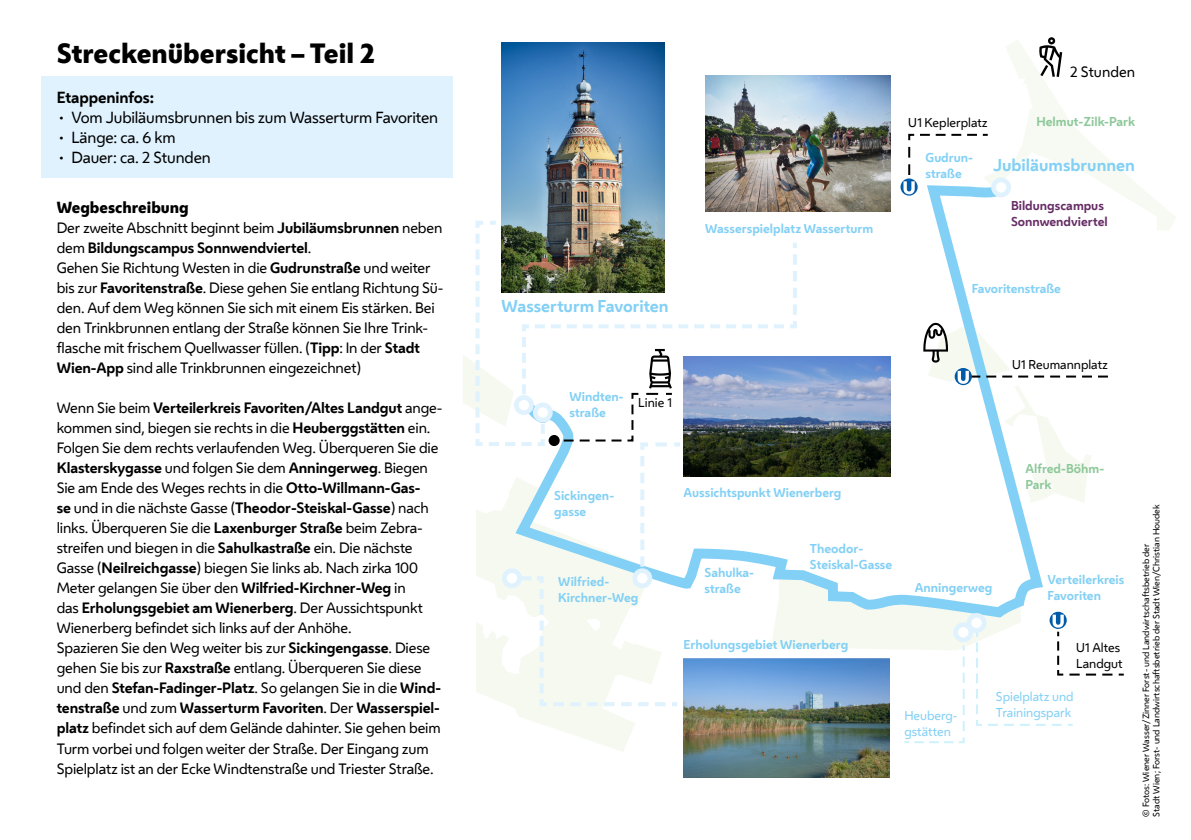
<style>
.page{position:relative;width:1191px;height:840px;background:#fff}
.page>*{position:absolute;margin:0;border:0;box-sizing:border-box;transform-origin:0 0}
.t1{font:800 26px "Wiener Melange";color:#000}
.t2{font:700 16px "Wiener Melange";color:#82d0f5}
.t3{font:15px "Wiener Melange";letter-spacing:-.01em;color:#000}
.t4{font:800 15px "Wiener Melange";color:#000}
.t5{font:700 15px "Wiener Melange";letter-spacing:-.01em;color:#000}
.t6{font:14px/20px "Wiener Melange";letter-spacing:-.01em;color:#000}
.t7{font:700 12px/16px "Wiener Melange";color:#82d0f5}
.t8{font:12px/16px "Wiener Melange";color:#000}
.t9{font:12px/16px "Wiener Melange";color:#82d0f5}
.t10{font:700 12px/16px "Wiener Melange";color:#8dc899}
.t11{font:700 12px/16px "Wiener Melange";color:#672d66}
.t12{font:8.4px/10.2px "Wiener Melange";color:#000}
.s1{font-weight:700}
</style>
<div class="page">
<div style="left:41px;top:76px;width:412px;height:101px;background:#dff2fd"></div>
<img style="left:683px;top:743px;width:206px;height:34px">
<img style="left:433px;top:37px;width:743px;height:706px">
<h2 class="t1" style="left:57px;top:35px;width:320px">Streckenübersicht – Teil 2</h2>
<p class="t5" style="left:57px;top:87px;width:99px">Etappeninfos:</p>
<p class="t3" style="left:57px;top:107px;width:383px">• Vom Jubiläumsbrunnen bis zum Wasserturm Favoriten</p>
<p class="t3" style="left:57px;top:127px;width:120px">• Länge: ca. 6 km</p>
<p class="t3" style="left:57px;top:147px;width:156px">• Dauer: ca. 2 Stunden</p>
<p class="t4" style="left:57px;top:197px;width:133px">Wegbeschreibung</p>
<p class="t6" style="left:57px;top:217px;width:388px">Der zweite Abschnitt beginnt beim <span class="s1">Jubiläumsbrunnen</span> neben dem <span class="s1">Bildungscampus Sonnwendviertel</span>.<br>Gehen Sie Richtung Westen in die <span class="s1">Gudrunstraße</span> und weiter bis zur <span class="s1">Favoritenstraße</span>. Diese gehen Sie entlang Richtung Sü&shy;den. Auf dem Weg können Sie sich mit einem Eis stärken. Bei den Trinkbrunnen entlang der Straße können Sie Ihre Trink&shy;flasche mit frischem Quellwasser füllen. (<span class="s1">Tipp</span>: In der <span class="s1">Stadt Wien-App</span> sind alle Trinkbrunnen eingezeichnet)</p>
<p class="t6" style="left:57px;top:397px;width:387px">Wenn Sie beim <span class="s1">Verteilerkreis Favoriten/Altes Landgut</span> ange&shy;kommen sind, biegen sie rechts in die <span class="s1">Heuberggstätten</span> ein.<br>Folgen Sie dem rechts verlaufenden Weg. Überqueren Sie die <span class="s1">Klasterskygasse</span> und folgen Sie dem <span class="s1">Anningerweg</span>. Biegen Sie am Ende des Weges rechts in die <span class="s1">Otto-Willmann-Gas-<br>se</span> und in die nächste Gasse (<span class="s1">Theodor-Steiskal-Gasse</span>) nach links. Überqueren Sie die <span class="s1">Laxenburger Straße</span> beim Zebra&shy;streifen und biegen in die <span class="s1">Sahulkastraße</span> ein. Die nächste Gasse (<span class="s1">Neilreichgasse</span>) biegen Sie links ab. Nach zirka 100<br>Meter gelangen Sie über den <span class="s1">Wilfried-Kirchner-Weg</span> in<br>das <span class="s1">Erholungsgebiet am Wienerberg</span>. Der Aussichtspunkt Wienerberg befindet sich links auf der Anhöhe.<br>Spazieren Sie den Weg weiter bis zur <span class="s1">Sickingengasse</span>. Diese gehen Sie bis zur <span class="s1">Raxstraße</span> entlang. Überqueren Sie diese und den <span class="s1">Stefan-Fadinger-Platz</span>. So gelangen Sie in die <span class="s1">Wind&shy;tenstraße</span> und zum <span class="s1">Wasserturm Favoriten</span>. Der <span class="s1">Wasserspiel&shy;platz</span> befindet sich auf dem Gelände dahinter. Sie gehen beim Turm vorbei und folgen weiter der Straße. Der Eingang zum Spielplatz ist an der Ecke Windtenstraße und Triester Straße.</p>
<p class="t7" style="left:705px;top:220px;width:170px">Wasserspielplatz Wasserturm</p>
<p class="t6" style="left:1069px;top:62px;width:67px">2 Stunden</p>
<p class="t8" style="left:908px;top:114px;width:81px">U1 Keplerplatz</p>
<p class="t10" style="left:1036px;top:114px;width:100px">Helmut-Zilk-Park</p>
<p class="t7" style="left:925px;top:150px;width:49px">Gudrun&shy;straße</p>
<p class="t2" style="left:993px;top:154px;width:143px">Jubiläumsbrunnen</p>
<p class="t11" style="left:1011px;top:197px;width:98px">Bildungscampus<br>Sonnwendviertel</p>
<p class="t2" style="left:501px;top:295px;width:169px">Wasserturm Favoriten</p>
<p class="t7" style="left:971px;top:280px;width:91px">Favoritenstraße</p>
<p class="t7" style="left:569px;top:388px;width:56px">Windten&shy;straße</p>
<p class="t8" style="left:638px;top:394px;width:35px">Linie 1</p>
<p class="t8" style="left:1012px;top:357px;width:97px">U1 Reumannplatz</p>
<p class="t7" style="left:554px;top:487px;width:62px">Sickingen&shy;gasse</p>
<p class="t7" style="left:558px;top:572px;width:82px">Wilfried-<br>Kirchner-Weg</p>
<p class="t7" style="left:683px;top:484px;width:159px">Aussichtspunkt Wienerberg</p>
<p class="t10" style="left:1025px;top:460px;width:80px">Alfred-Böhm-<br>Park</p>
<p class="t7" style="left:704px;top:564px;width:51px">Sahulka&shy;straße</p>
<p class="t7" style="left:810px;top:540px;width:84px">Theodor-<br>Steiskal-Gasse</p>
<p class="t7" style="left:914px;top:579px;width:79px">Anningerweg</p>
<p class="t7" style="left:1047px;top:571px;width:78px">Verteilerkreis<br>Favoriten</p>
<p class="t7" style="left:683px;top:636px;width:166px">Erholungsgebiet Wienerberg</p>
<p class="t9" style="left:904px;top:706px;width:55px">Heuberg&shy;gstätten</p>
<p class="t8" style="left:1076px;top:639px;width:48px">U1 Altes<br>Landgut</p>
<p class="t9" style="left:996px;top:688px;width:79px">Spielplatz und<br>Trainingspark</p>
<p class="t12" style="left:1140px;top:816px;width:314px;rotate:-90deg">© Fotos: Wiener Wasser/Zinner Forst- und Landwirtschaftsbetrieb der<br>Stadt Wien; Forst- und Landwirtschaftsbetrieb der Stadt Wien/Christian Houdek</p>
</div>
